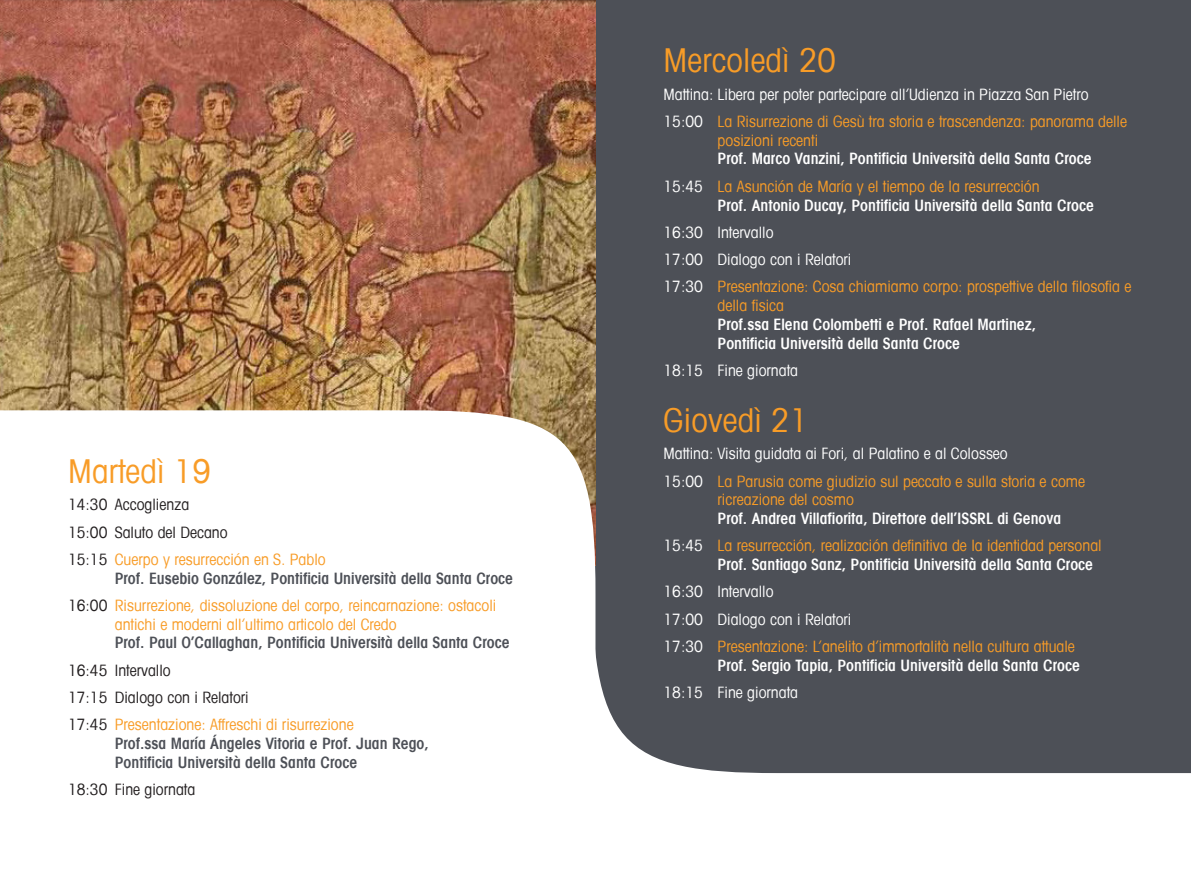
<style>
.page{position:relative;width:1191px;height:893px;background:#fff}
.page>*{position:absolute;margin:0;border:0;box-sizing:border-box;transform-origin:0 0}
.t1{font:condensed 33px "Avant Garde LT";letter-spacing:.005em;color:#f89c27}
.t2{font:condensed 15.75px/18.8px "Avant Garde LT";color:#f89c27}
.t3{font:600 condensed 15.75px/18.8px "Avant Garde LT";color:#fff}
.t4{font:condensed 15.75px "Avant Garde LT";color:#fff}
.t5{font:600 condensed 15.75px/18.8px "Avant Garde LT";color:#4d5057}
.t6{font:condensed 15.75px "Avant Garde LT";color:#231f20}
.s1{color:#231f20}
.s2{color:#fff}
</style>
<div class="page">
<div style="left:595px;top:0;width:596px;height:773px;background:#4d5057"></div>
<img style="left:0;top:0;width:595px;height:410px">
<svg style="left:0;top:410px;width:595px;height:150px"></svg>
<p class="t1" style="left:68px;top:451px;width:144px">Martedì 19</p>
<p class="t6" style="left:68px;top:495px;width:123px">14:30 Accoglienza</p>
<p class="t6" style="left:68px;top:522px;width:161px">15:00 Saluto del Decano</p>
<p class="t2" style="left:68px;top:549px;width:259px"><span class="s1">15:15</span> Cuerpo y resurrección en S. Pablo</p>
<p class="t5" style="left:115px;top:568px;width:400px">Prof. Eusebio González, Pontificia Università della Santa Croce</p>
<p class="t2" style="left:115px;top:595px;width:383px;text-indent:-47px"><span class="s1">16:00</span> Risurrezione, dissoluzione del corpo, reincarnazione: ostacoli antichi e moderni all’ultimo articolo del Credo</p>
<p class="t5" style="left:115px;top:633px;width:396px">Prof. Paul O’Callaghan, Pontificia Università della Santa Croce</p>
<p class="t6" style="left:68px;top:660px;width:104px">16:45 Intervallo</p>
<p class="t6" style="left:68px;top:687px;width:182px">17:15 Dialogo con i Relatori</p>
<p class="t2" style="left:68px;top:715px;width:287px"><span class="s1">17:45</span> Presentazione: Affreschi di risurrezione</p>
<p class="t5" style="left:115px;top:734px;width:315px">Prof.ssa María Ángeles Vitoria e Prof. Juan Rego,<br>Pontificia Università della Santa Croce</p>
<p class="t6" style="left:68px;top:779px;width:129px">18:30 Fine giornata</p>
<p class="t1" style="left:663px;top:40px;width:174px">Mercoledì 20</p>
<p class="t4" style="left:663px;top:84px;width:426px">Mattina: Libera per poter partecipare all’Udienza in Piazza San Pietro</p>
<p class="t2" style="left:717px;top:112px;width:411px;text-indent:-54px"><span class="s2">15:00</span> La Risurrezione di Gesù tra storia e trascendenza: panorama delle posizioni recenti</p>
<p class="t3" style="left:717px;top:149px;width:375px">Prof. Marco Vanzini, Pontificia Università della Santa Croce</p>
<p class="t2" style="left:663px;top:176px;width:377px"><span class="s2">15:45</span> La Asunción de María y el tiempo de la resurrección</p>
<p class="t3" style="left:717px;top:195px;width:378px">Prof. Antonio Ducay, Pontificia Università della Santa Croce</p>
<p class="t4" style="left:663px;top:222px;width:111px">16:30 Intervallo</p>
<p class="t4" style="left:663px;top:250px;width:189px">17:00 Dialogo con i Relatori</p>
<p class="t2" style="left:717px;top:277px;width:415px;text-indent:-54px"><span class="s2">17:30</span> Presentazione: Cosa chiamiamo corpo: prospettive della filosofia e della fisica</p>
<p class="t3" style="left:717px;top:315px;width:320px">Prof.ssa Elena Colombetti e Prof. Rafael Martinez,<br>Pontificia Università della Santa Croce</p>
<p class="t4" style="left:663px;top:360px;width:136px">18:15 Fine giornata</p>
<p class="t1" style="left:663px;top:400px;width:146px">Giovedì 21</p>
<p class="t4" style="left:663px;top:444px;width:346px">Mattina: Visita guidata ai Fori, al Palatino e al Colosseo</p>
<p class="t2" style="left:717px;top:471px;width:369px;text-indent:-54px"><span class="s2">15:00</span> La Parusia come giudizio sul peccato e sulla storia e come ricreazione del cosmo</p>
<p class="t3" style="left:717px;top:509px;width:345px">Prof. Andrea Villafiorita, Direttore dell’ISSRL di Genova</p>
<p class="t2" style="left:663px;top:536px;width:440px"><span class="s2">15:45</span> La resurrección, realización definitiva de la identidad personal</p>
<p class="t3" style="left:717px;top:555px;width:377px">Prof. Santiago Sanz, Pontificia Università della Santa Croce</p>
<p class="t4" style="left:663px;top:582px;width:111px">16:30 Intervallo</p>
<p class="t4" style="left:663px;top:609px;width:189px">17:00 Dialogo con i Relatori</p>
<p class="t2" style="left:663px;top:636px;width:413px"><span class="s2">17:30</span> Presentazione: L’anelito d’immortalità nella cultura attuale</p>
<p class="t3" style="left:717px;top:655px;width:364px">Prof. Sergio Tapia, Pontificia Università della Santa Croce</p>
<p class="t4" style="left:663px;top:682px;width:136px">18:15 Fine giornata</p>
</div>
